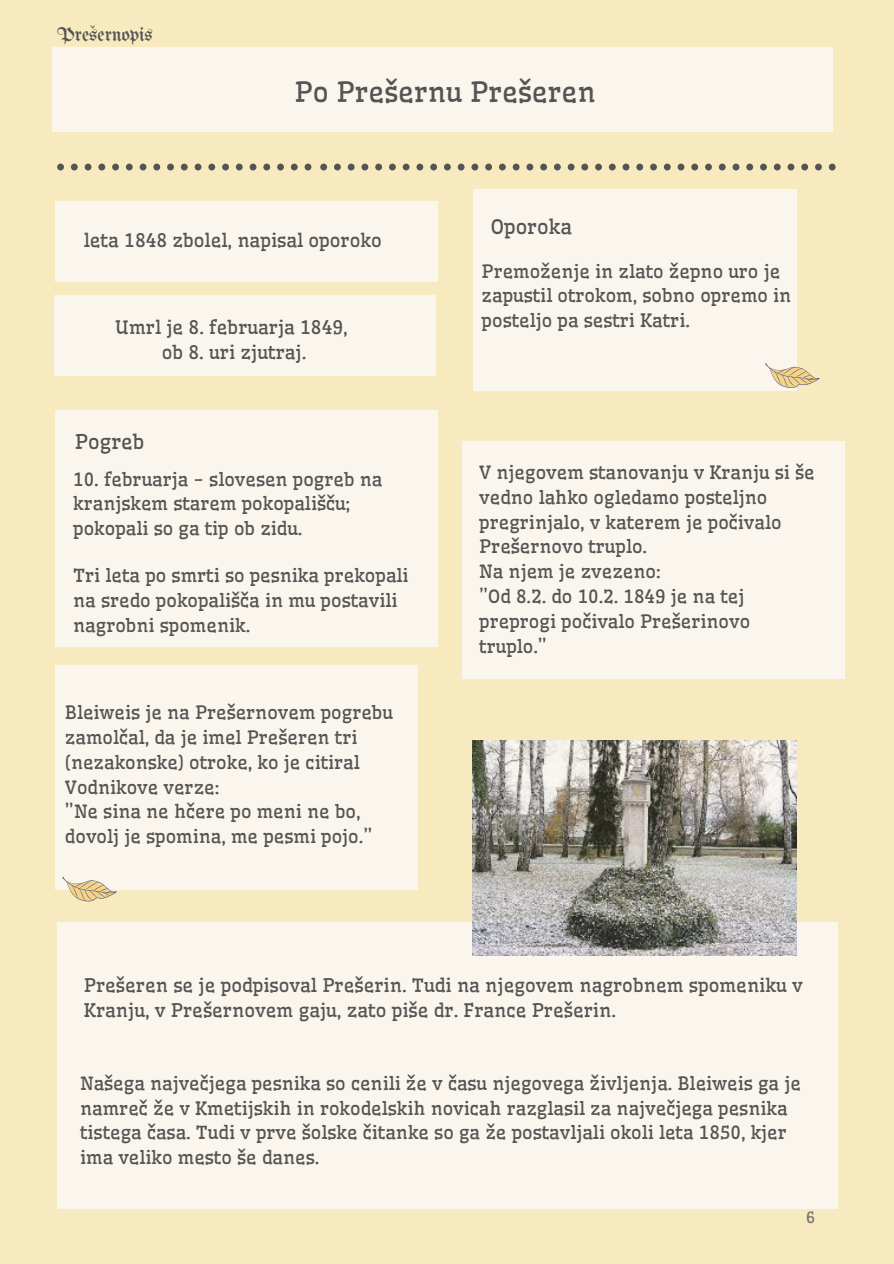
<style>
.page{position:relative;width:894px;height:1264px;background:#fff}
.page>*{position:absolute;margin:0;border:0;box-sizing:border-box;transform-origin:0 0}
.t1{font:27.3px "Wellfleet";color:#545454}
.t2{font:19.8px "Wellfleet";color:#545454}
.t3{font:19.8px "Unifraktur Maguntia";color:#545454}
.t4{font:18.3px/24.8px "Wellfleet";color:#545454}
.t5{font:18px/24.8px "Wellfleet";color:#545454}
.t6{font:15.3px "Wellfleet";color:#737373}
</style>
<div class="page">
<div style="left:0;top:0;width:893px;height:1263px;background:#f6eabe"></div>
<div style="left:53px;top:47px;width:779px;height:85px;background:#faf6ee"></div>
<div style="left:56px;top:665px;width:361px;height:224px;background:#faf6ee"></div>
<div style="left:462px;top:442px;width:382px;height:236px;background:#faf6ee"></div>
<div style="left:56px;top:410px;width:381px;height:236px;background:#faf6ee"></div>
<div style="left:472px;top:190px;width:323px;height:200px;background:#faf6ee"></div>
<div style="left:56px;top:201px;width:381px;height:80px;background:#faf6ee"></div>
<div style="left:54px;top:296px;width:382px;height:80px;background:#faf6ee"></div>
<div style="left:57px;top:922px;width:780px;height:286px;background:#faf6ee"></div>
<svg style="left:57px;top:164px;width:254px;height:6px"></svg>
<svg style="left:320px;top:164px;width:254px;height:6px"></svg>
<svg style="left:581px;top:164px;width:254px;height:6px"></svg>
<img style="left:472px;top:740px;width:323px;height:216px">
<svg style="left:765px;top:363px;width:54px;height:26px"></svg>
<svg style="left:62px;top:876px;width:54px;height:26px"></svg>
<p class="t3" style="left:57px;top:26px;width:97px">Prešernopis</p>
<p class="t1" style="left:294px;top:75px;width:302px">Po Prešernu Prešeren</p>
<p class="t4" style="left:84px;top:228px;width:299px">leta 1848 zbolel, napisal oporoko</p>
<p class="t4" style="left:115px;top:315px;width:234px">Umrl je 8. februarja 1849,</p>
<p class="t4" style="left:162px;top:339px;width:146px">ob 8. uri zjutraj.</p>
<p class="t2" style="left:75px;top:429px;width:71px">Pogreb</p>
<p class="t5" style="left:73px;top:466px;width:310px">10. februarja - slovesen pogreb na kranjskem starem pokopališču; pokopali so ga tip ob zidu.</p>
<p class="t5" style="left:73px;top:563px;width:337px">Tri leta po smrti so pesnika prekopali na sredo pokopališča in mu postavili nagrobni spomenik.</p>
<p class="t5" style="left:65px;top:700px;width:329px">Bleiweis je na Prešernovem pogrebu zamolčal, da je imel Prešeren tri (nezakonske) otroke, ko je citiral<br>Vodnikove verze:</p>
<p class="t5" style="left:65px;top:799px;width:309px">”Ne sina ne hčere po meni ne bo, dovolj je spomina, me pesmi pojo.”</p>
<p class="t2" style="left:490px;top:215px;width:83px">Oporoka</p>
<p class="t5" style="left:481px;top:259px;width:311px">Premoženje in zlato žepno uro je zapustil otrokom, sobno opremo in posteljo pa sestri Katri.</p>
<p class="t5" style="left:479px;top:460px;width:337px">V njegovem stanovanju v Kranju si še vedno lahko ogledamo posteljno pregrinjalo, v katerem je počivalo<br>Prešernovo truplo.</p>
<p class="t5" style="left:479px;top:559px;width:183px">Na njem je zvezeno:</p>
<p class="t5" style="left:479px;top:584px;width:272px">”Od 8.2. do 10.2. 1849 je na tej preprogi počivalo Prešerinovo truplo.”</p>
<p class="t4" style="left:84px;top:972px;width:720px">Prešeren se je podpisoval Prešerin. Tudi na njegovem nagrobnem spomeniku v<br>Kranju, v Prešernovem gaju, zato piše dr. France Prešerin.</p>
<p class="t5" style="left:80px;top:1070px;width:722px">Našega največjega pesnika so cenili že v času njegovega življenja. Bleiweis ga je namreč že v Kmetijskih in rokodelskih novicah razglasil za največjega pesnika tistega časa. Tudi v prve šolske čitanke so ga že postavljali okoli leta 1850, kjer ima veliko mesto še danes.</p>
<p class="t6" style="left:805px;top:1207px;width:10px">6</p>
</div>
